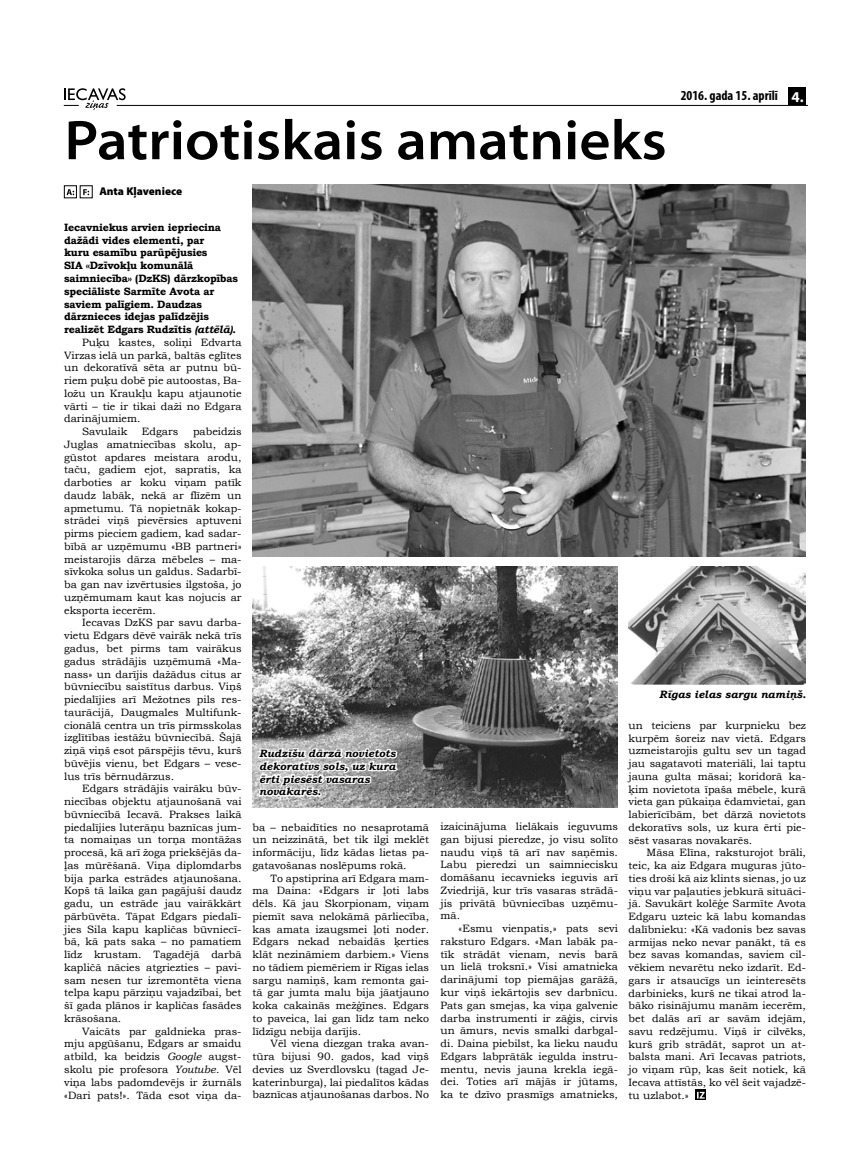
<style>
.page{position:relative;width:851px;height:1170px;background:#fff}
.page>*{position:absolute;margin:0;border:0;box-sizing:border-box;transform-origin:0 0}
.t1{font:600 semi-expanded 56.25px "Myriad Pro";color:#000}
.t2{font:700 condensed 13.75px "Myriad Pro";color:#000}
.t3{font:900 11.25px "Myriad Pro";color:#000}
.t4{font:10.62px/12.8px "Bookman Old Style";color:#000;text-align:justify}
.t5{font:700 10.62px "Bookman Old Style";letter-spacing:-.02em;color:#000}
.t6{font:italic 700 10.62px/12.8px "Bookman Old Style";color:#000}
.s1{font-stretch:normal;font-size:15px;color:#fff}
.s2{font-style:italic}
</style>
<div class="page">
<hr style="left:117px;top:105px;width:689px;height:1px;background:#000">
<svg style="left:64px;top:88px;width:62px;height:22px"></svg>
<div style="left:788px;top:87px;width:18px;height:18px;background:#000"></div>
<svg style="left:695px;top:1089px;width:11px;height:10px"></svg>
<svg style="left:697px;top:1091px;width:7px;height:7px"></svg>
<svg style="left:67px;top:189px;width:7px;height:6px"></svg>
<div style="left:64px;top:185px;width:13px;height:13px;border:1px solid #000"></div>
<svg style="left:83px;top:189px;width:6px;height:6px"></svg>
<img style="left:252px;top:184px;width:553px;height:372px">
<img style="left:252px;top:566px;width:366px;height:241px">
<img style="left:628px;top:566px;width:177px;height:118px">
<svg style="left:256px;top:728px;width:143px;height:79px"></svg>
<h1 class="t1" style="left:64px;top:109px;width:603px">Patriotiskais amatnieks</h1>
<p class="t3" style="left:99px;top:185px;width:84px">Anta Kļaveniece</p>
<p class="t2" style="left:680px;top:87px;width:124px">2016. gada 15. aprīlī <span class="s1">4.</span></p>
<p class="t5" style="left:64px;top:220px;width:158px">Iecavniekus arvien iepriecina</p>
<p class="t5" style="left:64px;top:232px;width:142px">dažādi vides elementi, par</p>
<p class="t5" style="left:64px;top:245px;width:145px">kuru esamību parūpējusies</p>
<p class="t5" style="left:64px;top:258px;width:130px">SIA «Dzīvokļu komunālā</p>
<p class="t5" style="left:64px;top:271px;width:175px">saimniecība» (DzKS) dārzkopības</p>
<p class="t5" style="left:64px;top:283px;width:152px">speciāliste Sarmīte Avota ar</p>
<p class="t5" style="left:64px;top:296px;width:139px">saviem palīgiem. Daudzas</p>
<p class="t5" style="left:64px;top:309px;width:146px">dārznieces idejas palīdzējis</p>
<p class="t5" style="left:64px;top:322px;width:173px">realizēt Edgars Rudzītis <span class="s2">(attēlā)</span>.</p>
<p class="t4" style="left:82px;top:336px;width:161px">Puķu kastes, soliņi Edvarta</p>
<p class="t4" style="left:64px;top:348px;width:179px">Virzas ielā un parkā, baltās eglītes</p>
<p class="t4" style="left:64px;top:361px;width:179px">un dekoratīvā sēta ar putnu bū-</p>
<p class="t4" style="left:64px;top:374px;width:179px">riem puķu dobē pie autoostas, Ba-</p>
<p class="t4" style="left:64px;top:387px;width:179px">ložu un Kraukļu kapu atjaunotie</p>
<p class="t4" style="left:64px;top:399px;width:179px">vārti – tie ir tikai daži no Edgara</p>
<p class="t4" style="left:64px;top:412px;width:78px">darinājumiem.</p>
<p class="t4" style="left:82px;top:425px;width:47px">Savulaik</p>
<p class="t4" style="left:142px;top:425px;width:38px">Edgars</p>
<p class="t4" style="left:64px;top:425px;width:179px;text-indent:129px">pabeidzis Juglas amatniecības skolu, ap&shy;gūstot apdares meistara arodu, taču, gadiem ejot, sapratis, ka darboties ar koku viņam patīk daudz labāk, nekā ar flīzēm un apmetumu. Tā nopietnāk kokap&shy;strādei viņš pievērsies aptuveni pirms pieciem gadiem, kad sadar&shy;bībā ar uzņēmumu «BB partneri» meistarojis dārza mēbeles – ma&shy;sīvkoka solus un galdus. Sadarbī&shy;ba gan nav izvērtusies ilgstoša, jo uzņēmumam kaut kas nojucis ar eksporta iecerēm.</p>
<p class="t4" style="left:64px;top:616px;width:179px;text-indent:18px">Iecavas DzKS par savu darba&shy;vietu Edgars dēvē vairāk nekā trīs gadus, bet pirms tam vairākus gadus strādājis uzņēmumā «Ma&shy;nass» un darījis dažādus citus ar būvniecību saistītus darbus. Viņš piedalījies arī Mežotnes pils res&shy;taurācijā, Daugmales Multifunk&shy;cionālā centra un trīs pirmsskolas izglītības iestāžu būvniecībā. Šajā ziņā viņš esot pārspējis tēvu, kurš būvējis vienu, bet Edgars – vese&shy;lus trīs bērnudārzus.</p>
<p class="t4" style="left:64px;top:782px;width:179px;text-indent:18px">Edgars strādājis vairāku būv&shy;niecības objektu atjaunošanā vai būvniecībā Iecavā. Prakses laikā piedalījies luterāņu baznīcas jum&shy;ta nomaiņas un torņa montāžas procesā, kā arī žoga priekšējās da&shy;ļas mūrēšanā. Viņa diplomdarbs bija parka estrādes atjaunošana.<br>Kopš tā laika gan pagājuši daudz gadu, un estrāde jau vairākkārt pārbūvēta. Tāpat Edgars piedalī&shy;jies Sila kapu kapličas būvniecī&shy;bā, kā pats saka – no pamatiem līdz krustam. Tagadējā darbā kapličā nācies atgriezties – pavi&shy;sam nesen tur izremontēta viena telpa kapu pārziņu vajadzībai, bet šī gada plānos ir kapličas fasādes krāsošana.</p>
<p class="t4" style="left:64px;top:1024px;width:179px;text-indent:18px">Vaicāts par galdnieka pras&shy;mju apgūšanu, Edgars ar smaidu atbild, ka beidzis <span class="s2">Google</span> augst&shy;skolu pie profesora <span class="s2">Youtube</span>. Vēl viņa labs padomdevējs ir žurnāls «Dari pats!». Tāda esot viņa da-</p>
<p class="t6" style="left:259px;top:747px;width:138px">Rudzīšu dārzā novietots dekoratīvs sols, uz kura ērti piesēst vasaras novakarēs.</p>
<p class="t4" style="left:252px;top:820px;width:178px">ba – nebaidīties no nesaprotamā un neizzinātā, bet tik ilgi meklēt informāciju, līdz kādas lietas pa&shy;gatavošanas noslēpums rokā.</p>
<p class="t4" style="left:252px;top:871px;width:178px;text-indent:18px">To apstiprina arī Edgara mam&shy;ma Daina: «Edgars ir ļoti labs dēls. Kā jau Skorpionam, viņam piemīt sava nelokāmā pārliecība, kas amata izaugsmei ļoti noder.<br>Edgars nekad nebaidās ķerties klāt nezināmiem darbiem.» Viens no tādiem piemēriem ir Rīgas ielas sargu namiņš, kam remonta gai&shy;tā gar jumta malu bija jāatjauno koka cakainās mežģīnes. Edgars to paveica, lai gan līdz tam neko līdzīgu nebija darījis.</p>
<p class="t4" style="left:252px;top:1037px;width:178px;text-indent:18px">Vēl viena diezgan traka avan&shy;tūra bijusi 90. gados, kad viņš devies uz Sverdlovsku (tagad Je&shy;katerinburga), lai piedalītos kādas baznīcas atjaunošanas darbos. No</p>
<p class="t4" style="left:440px;top:820px;width:179px">izaicinājuma lielākais ieguvums gan bijusi pieredze, jo visu solīto naudu viņš tā arī nav saņēmis.<br>Labu pieredzi un saimniecisku domāšanu iecavnieks ieguvis arī Zviedrijā, kur trīs vasaras strādā&shy;jis privātā būvniecības uzņēmu&shy;mā.</p>
<p class="t4" style="left:440px;top:922px;width:179px;text-indent:18px">«Esmu vienpatis,» pats sevi raksturo Edgars. «Man labāk pa&shy;tīk strādāt vienam, nevis barā un lielā troksnī.» Visi amatnieka darinājumi top piemājas garāžā, kur viņš iekārtojis sev darbnīcu.<br>Pats gan smejas, ka viņa galvenie darba instrumenti ir zāģis, cirvis un āmurs, nevis smalki darbgal&shy;di. Daina piebilst, ka lieku naudu Edgars labprātāk iegulda instru&shy;mentu, nevis jauna krekla iegā&shy;dei. Toties arī mājās ir jūtams, ka te dzīvo prasmīgs amatnieks,</p>
<p class="t6" style="left:659px;top:687px;width:148px">Rīgas ielas sargu namiņš.</p>
<p class="t4" style="left:628px;top:718px;width:179px">un teiciens par kurpnieku bez kurpēm šoreiz nav vietā. Edgars uzmeistarojis gultu sev un tagad jau sagatavoti materiāli, lai taptu jauna gulta māsai; koridorā ka&shy;ķim novietota īpaša mēbele, kurā vieta gan pūkaiņa ēdamvietai, gan labierīcībām, bet dārzā novietots dekoratīvs sols, uz kura ērti pie&shy;sēst vasaras novakarēs.</p>
<p class="t4" style="left:628px;top:846px;width:179px;text-indent:18px">Māsa Elīna, raksturojot brāli, teic, ka aiz Edgara muguras jūto&shy;ties droši kā aiz klints sienas, jo uz viņu var paļauties jebkurā situāci&shy;jā. Savukārt kolēģe Sarmīte Avota Edgaru uzteic kā labu komandas dalībnieku: «Kā vadonis bez savas armijas neko nevar panākt, tā es bez savas komandas, saviem cil&shy;vēkiem nevarētu neko izdarīt. Ed&shy;gars ir atsaucīgs un ieinteresēts darbinieks, kurš ne tikai atrod la&shy;bāko risinājumu manām iecerēm, bet dalās arī ar savām idejām, savu redzējumu. Viņš ir cilvēks, kurš grib strādāt, saprot un at&shy;balsta mani. Arī Iecavas patriots, jo viņam rūp, kas šeit notiek, kā Iecava attīstās, ko vēl šeit vajadzē&shy;tu uzlabot.»</p>
</div>
